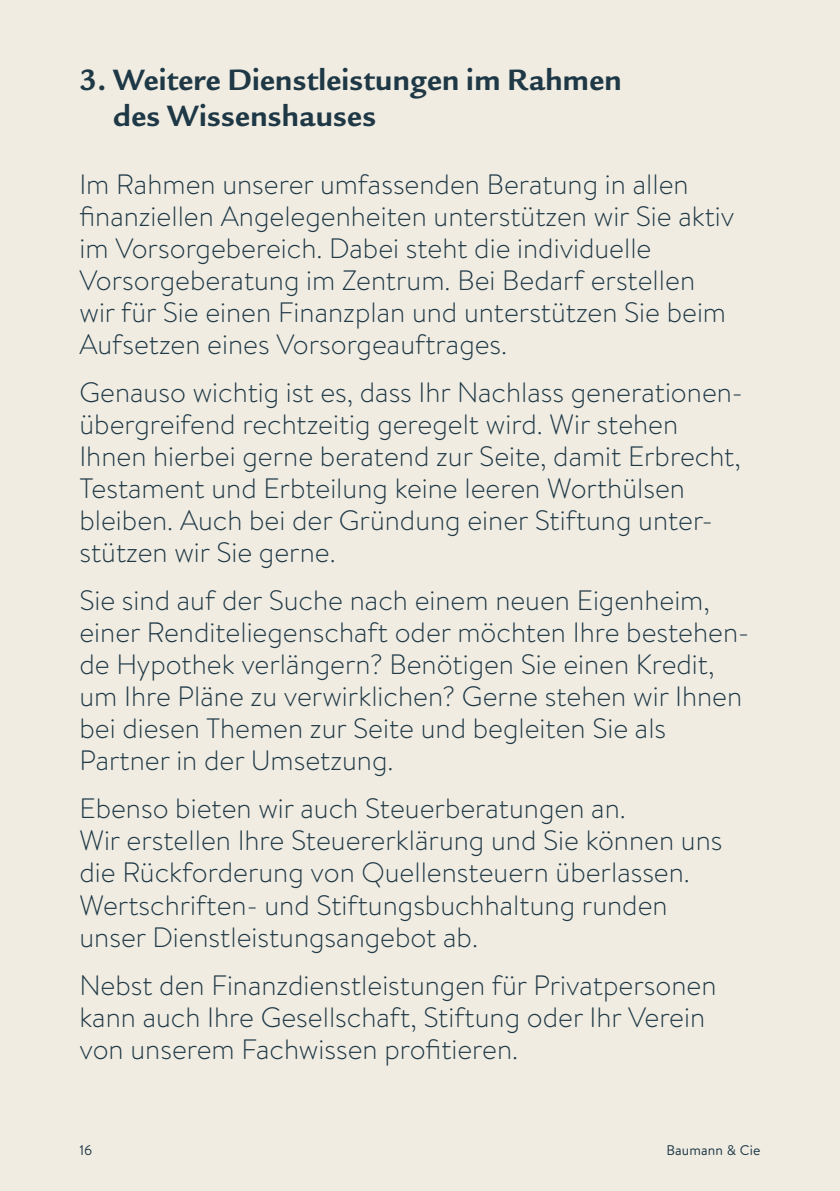
<style>
.page{position:relative;width:840px;height:1191px;background:#fff}
.page>*{position:absolute;margin:0;border:0;box-sizing:border-box;transform-origin:0 0}
.t1{font:700 32px/36px "Legacy Sans ITC Std";letter-spacing:.01em;color:#1e3846}
.t2{font:300 28px/32px "Brandon Text";color:#1e3846}
.t3{font:14px "Brandon Text";letter-spacing:.01em;color:#1e3846}
</style>
<div class="page">
<div style="left:0;top:0;width:839px;height:1191px;background:#f0ece2"></div>
<p class="t1" style="left:113px;top:62px;width:509px;text-indent:-34px">3. Weitere Dienstleistungen im Rahmen des Wissenshauses</p>
<p class="t2" style="left:79px;top:167px;width:656px">Im Rahmen unserer umfassenden Beratung in allen finanziellen Angelegenheiten unterstützen wir Sie aktiv im Vorsorgebereich. Dabei steht die individuelle Vorsorgeberatung im Zentrum. Bei Bedarf erstellen wir für Sie einen Finanzplan und unterstützen Sie beim Aufsetzen eines Vorsorgeauftrages.</p>
<p class="t2" style="left:79px;top:375px;width:664px">Genauso wichtig ist es, dass Ihr Nachlass generationen&shy;übergreifend rechtzeitig geregelt wird. Wir stehen Ihnen hierbei gerne beratend zur Seite, damit Erbrecht, Testament und Erbteilung keine leeren Worthülsen bleiben. Auch bei der Gründung einer Stiftung unter&shy;stützen wir Sie gerne.</p>
<p class="t2" style="left:79px;top:583px;width:671px">Sie sind auf der Suche nach einem neuen Eigenheim, einer Renditeliegenschaft oder möchten Ihre bestehen&shy;de Hypothek verlängern? Benötigen Sie einen Kredit, um Ihre Pläne zu verwirklichen? Gerne stehen wir Ihnen bei diesen Themen zur Seite und begleiten Sie als Partner in der Umsetzung.</p>
<p class="t2" style="left:79px;top:791px;width:644px">Ebenso bieten wir auch Steuerberatungen an.<br>Wir erstellen Ihre Steuererklärung und Sie können uns die Rückforderung von Quellensteuern überlassen.<br>Wertschriften- und Stiftungsbuchhaltung runden unser Dienstleistungsangebot ab.</p>
<p class="t2" style="left:79px;top:967px;width:638px">Nebst den Finanzdienstleistungen für Privatpersonen kann auch Ihre Gesellschaft, Stiftung oder Ihr Verein von unserem Fachwissen profitieren.</p>
<p class="t3" style="left:79px;top:1141px;width:14px">16</p>
<p class="t3" style="left:666px;top:1141px;width:96px">Baumann &amp; Cie</p>
</div>
